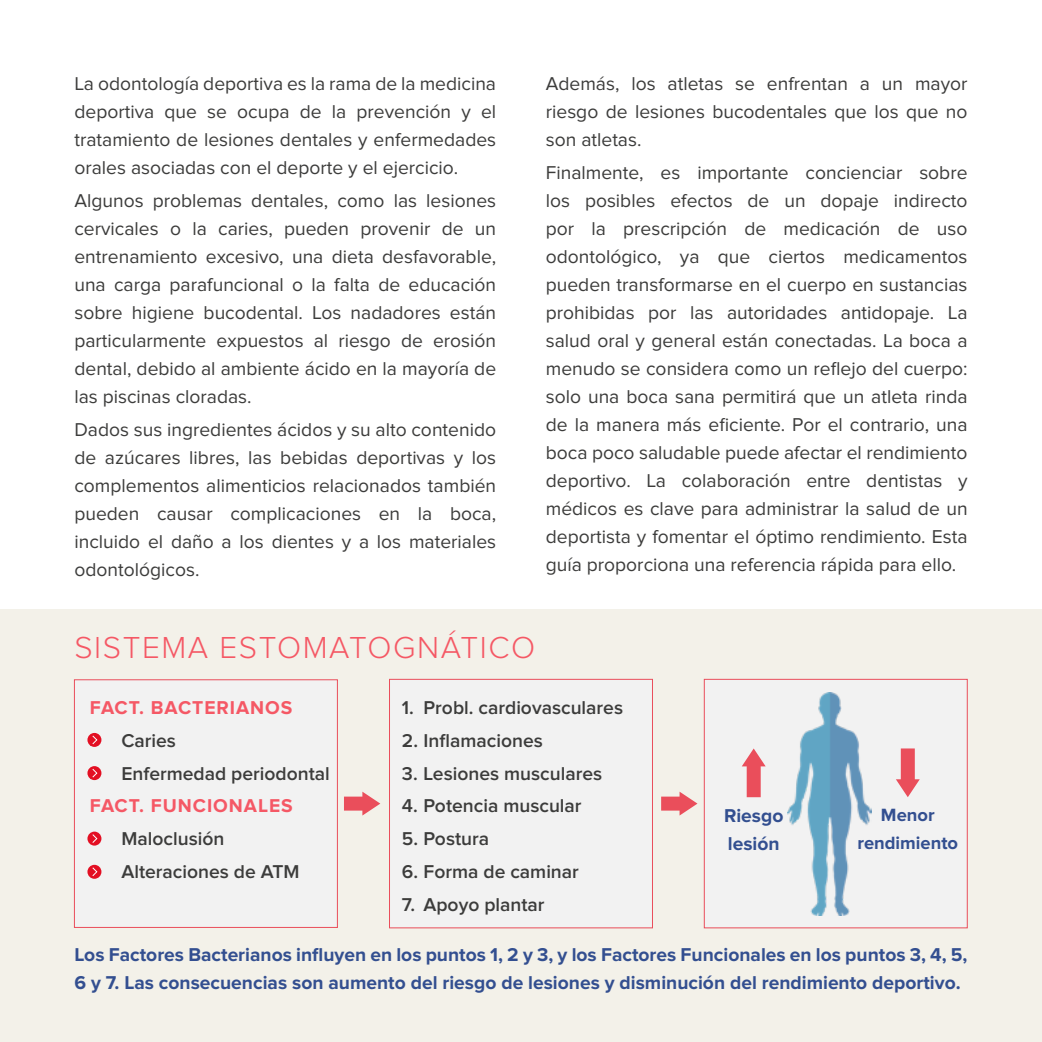
<style>
.page{position:relative;width:1042px;height:1042px;background:#fff}
.page>*{position:absolute;margin:0;border:0;box-sizing:border-box;transform-origin:0 0}
.t1{font:300 31.5px "Proxima Nova";letter-spacing:.05em;color:#f55865}
.t2{font:19.25px/28px "Proxima Nova";color:#3c3c3b;text-align:justify}
.t3{font:600 19.25px/32.9px "Proxima Nova";color:#3c3c3b}
.t4{font:700 19.25px/28px "Proxima Nova";color:#334f90}
.t5{font:700 18.38px/28px "Proxima Nova";color:#334f90;text-align:center}
.s1{font-weight:700;color:#f55865}
.s2{font-family:"Myriad Pro";font-weight:400}
</style>
<div class="page">
<div style="left:0;top:609px;width:1042px;height:433px;background:#f3f1e9"></div>
<div style="left:74px;top:679px;width:264px;height:249px;background:#f2f2f2;border:1px solid #ea4e5b"></div>
<div style="left:389px;top:679px;width:264px;height:249px;background:#f2f2f2;border:1px solid #ea4e5b"></div>
<div style="left:704px;top:679px;width:263px;height:249px;background:#f2f2f2;border:1px solid #ea4e5b"></div>
<div style="left:87px;top:733px;width:14px;height:14px;background:#e30f23;border-radius:50%"></div>
<svg style="left:92px;top:735px;width:6px;height:10px"></svg>
<svg style="left:87px;top:831px;width:14px;height:14px"></svg>
<svg style="left:91px;top:833px;width:7px;height:11px"></svg>
<div style="left:87px;top:766px;width:14px;height:14px;background:#e30f23;border-radius:50%"></div>
<svg style="left:92px;top:768px;width:6px;height:10px"></svg>
<div style="left:87px;top:865px;width:14px;height:14px;background:#e30f23;border-radius:50%"></div>
<svg style="left:92px;top:867px;width:6px;height:9px"></svg>
<svg style="left:742px;top:748px;width:23px;height:49px"></svg>
<svg style="left:344px;top:791px;width:36px;height:24px"></svg>
<svg style="left:661px;top:791px;width:36px;height:24px"></svg>
<svg style="left:896px;top:748px;width:24px;height:49px"></svg>
<img style="left:787px;top:692px;width:85px;height:223px">
<p class="t2" style="left:74px;top:70px;width:423px">La odontología deportiva es la rama de la medicina deportiva que se ocupa de la prevención y el tratamiento de lesiones dentales y enfermedades orales asociadas con el deporte y el ejercicio.</p>
<p class="t2" style="left:74px;top:186px;width:423px">Algunos problemas dentales, como las lesiones cervicales o la caries, pueden provenir de un entrenamiento excesivo, una dieta desfavorable, una carga parafuncional o la falta de educación sobre higiene bucodental. Los nadadores están particularmente expuestos al riesgo de erosión dental, debido al ambiente ácido en la mayoría de las piscinas cloradas.</p>
<p class="t2" style="left:74px;top:416px;width:423px">Dados sus ingredientes ácidos y su alto contenido de azúcares libres, las bebidas deportivas y los complementos alimenticios relacionados también pueden causar complicaciones en la boca, incluido el daño a los dientes y a los materiales odontológicos.</p>
<p class="t2" style="left:546px;top:70px;width:423px">Además, los atletas se enfrentan a un mayor riesgo de lesiones bucodentales que los que no son atletas.</p>
<p class="t2" style="left:546px;top:159px;width:423px">Finalmente, es importante concienciar sobre los posibles efectos de un dopaje indirecto por la prescripción de medicación de uso odontológico, ya que ciertos medicamentos pueden transformarse en el cuerpo en sustancias prohibidas por las autoridades antidopaje. La salud oral y general están conectadas. La boca a menudo se considera como un reflejo del cuerpo: solo una boca sana permitirá que un atleta rinda de la manera más eficiente. Por el contrario, una boca poco saludable puede afectar el rendimiento deportivo. La colaboración entre dentistas y médicos es clave para administrar la salud de un deportista y fomentar el óptimo rendimiento. Esta guía proporciona una referencia rápida para ello.</p>
<h1 class="t1" style="left:74px;top:632px;width:462px">SISTEMA ESTOMATOGNÁTICO</h1>
<p class="t3" style="left:90px;top:691px;width:241px"><span class="s1">FACT. BACTERIANOS<br></span><span class="s2">»</span> Caries<br><span class="s2">»</span> Enfermedad periodontal<br><span class="s1">FACT. FUNCIONALES<br></span><span class="s2">»</span> Maloclusión<br><span class="s2">»</span> Alteraciones de ATM</p>
<p class="t3" style="left:402px;top:691px;width:223px">1. Probl. cardiovasculares</p>
<p class="t3" style="left:402px;top:724px;width:142px">2. Inflamaciones</p>
<p class="t3" style="left:402px;top:757px;width:202px">3. Lesiones musculares</p>
<p class="t3" style="left:402px;top:790px;width:181px">4. Potencia muscular</p>
<p class="t3" style="left:402px;top:823px;width:89px">5. Postura</p>
<p class="t3" style="left:402px;top:856px;width:178px">6. Forma de caminar</p>
<p class="t3" style="left:402px;top:889px;width:144px">7. Apoyo plantar</p>
<p class="t4" style="left:724px;top:802px;width:61px">Riesgo lesión</p>
<p class="t5" style="left:857px;top:801px;width:102px">Menor rendimiento</p>
<p class="t4" style="left:74px;top:941px;width:894px">Los Factores Bacterianos influyen en los puntos 1, 2 y 3, y los Factores Funcionales en los puntos 3, 4, 5,<br>6 y 7. Las consecuencias son aumento del riesgo de lesiones y disminución del rendimiento deportivo.</p>
</div>
